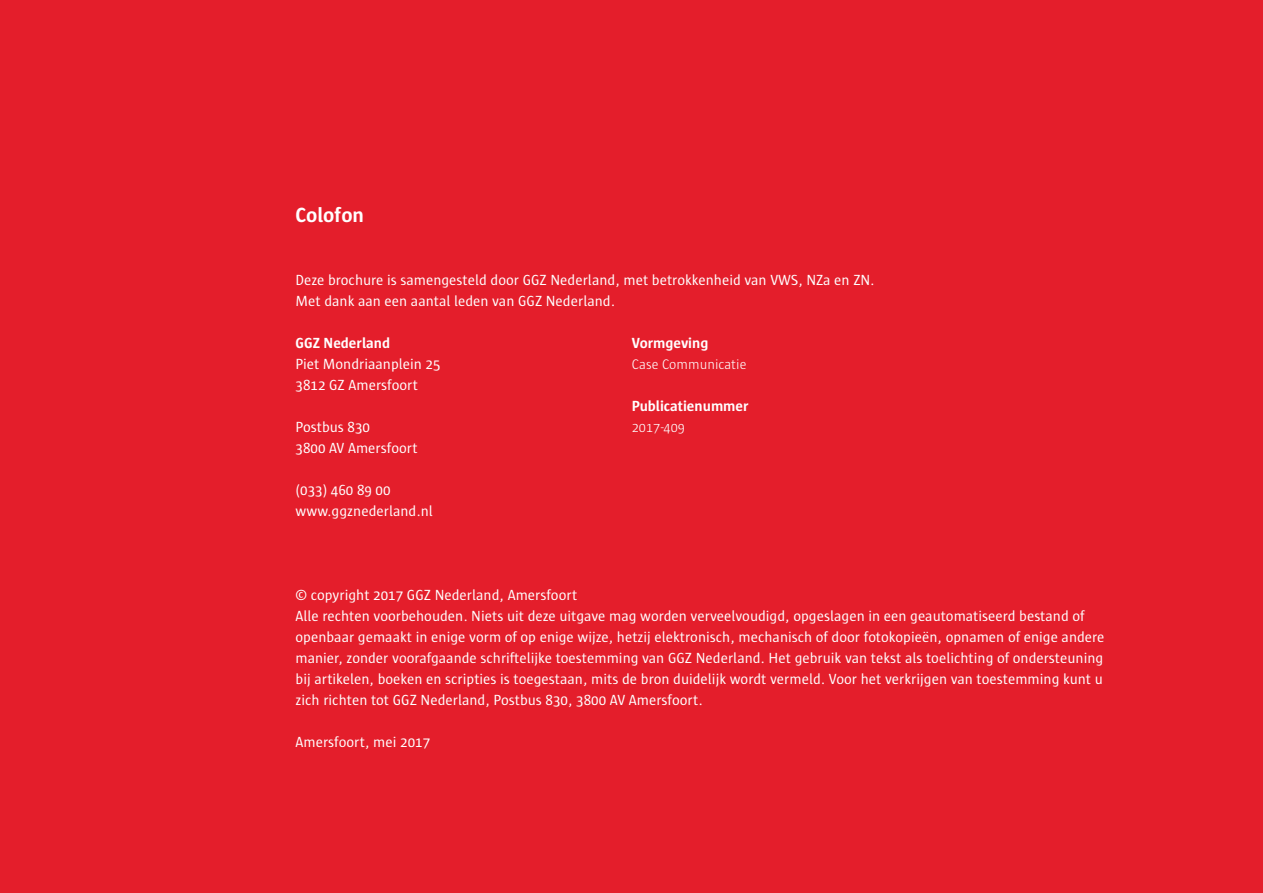
<style>
.page{position:relative;width:1263px;height:893px;background:#e41e2b}
.page>*{position:absolute;margin:0;border:0;box-sizing:border-box;transform-origin:0 0}
.t1{font:700 21px "Sun";color:#fff}
.t2{font:15px/21px "Sun";color:#fff}
.t3{font:700 15px "Sun";color:#fff}
.t4{font:300 14.25px "Sun";color:#fff}
</style>
<div class="page">
<h1 class="t1" style="left:296px;top:203px;width:70px">Colofon</h1>
<p class="t2" style="left:296px;top:270px;width:580px">Deze brochure is samengesteld door GGZ Nederland, met betrokkenheid van VWS, NZa en ZN.<br>Met dank aan een aantal leden van GGZ Nederland.</p>
<p class="t3" style="left:296px;top:335px;width:96px">GGZ Nederland</p>
<p class="t2" style="left:296px;top:354px;width:146px">Piet Mondriaanplein 25<br>3812 GZ Amersfoort</p>
<p class="t2" style="left:296px;top:417px;width:124px">Postbus 830<br>3800 AV Amersfoort</p>
<p class="t2" style="left:296px;top:480px;width:139px">(033) 460 89 00 www.ggznederland.nl</p>
<p class="t3" style="left:632px;top:335px;width:78px">Vormgeving</p>
<p class="t4" style="left:632px;top:357px;width:116px">Case Communicatie</p>
<p class="t3" style="left:632px;top:398px;width:118px">Publicatienummer</p>
<p class="t4" style="left:632px;top:420px;width:55px">2017-409</p>
<p class="t2" style="left:296px;top:585px;width:810px">© copyright 2017 GGZ Nederland, Amersfoort<br>Alle rechten voorbehouden. Niets uit deze uitgave mag worden verveelvoudigd, opgeslagen in een geautomatiseerd bestand of openbaar gemaakt in enige vorm of op enige wijze, hetzij elektronisch, mechanisch of door fotokopieën, opnamen of enige andere manier, zonder voorafgaande schriftelijke toestemming van GGZ Nederland. Het gebruik van tekst als toelichting of ondersteuning bij artikelen, boeken en scripties is toegestaan, mits de bron duidelijk wordt vermeld. Voor het verkrijgen van toestemming kunt u zich richten tot GGZ Nederland, Postbus 830, 3800 AV Amersfoort.</p>
<p class="t2" style="left:296px;top:732px;width:136px">Amersfoort, mei 2017</p>
</div>
